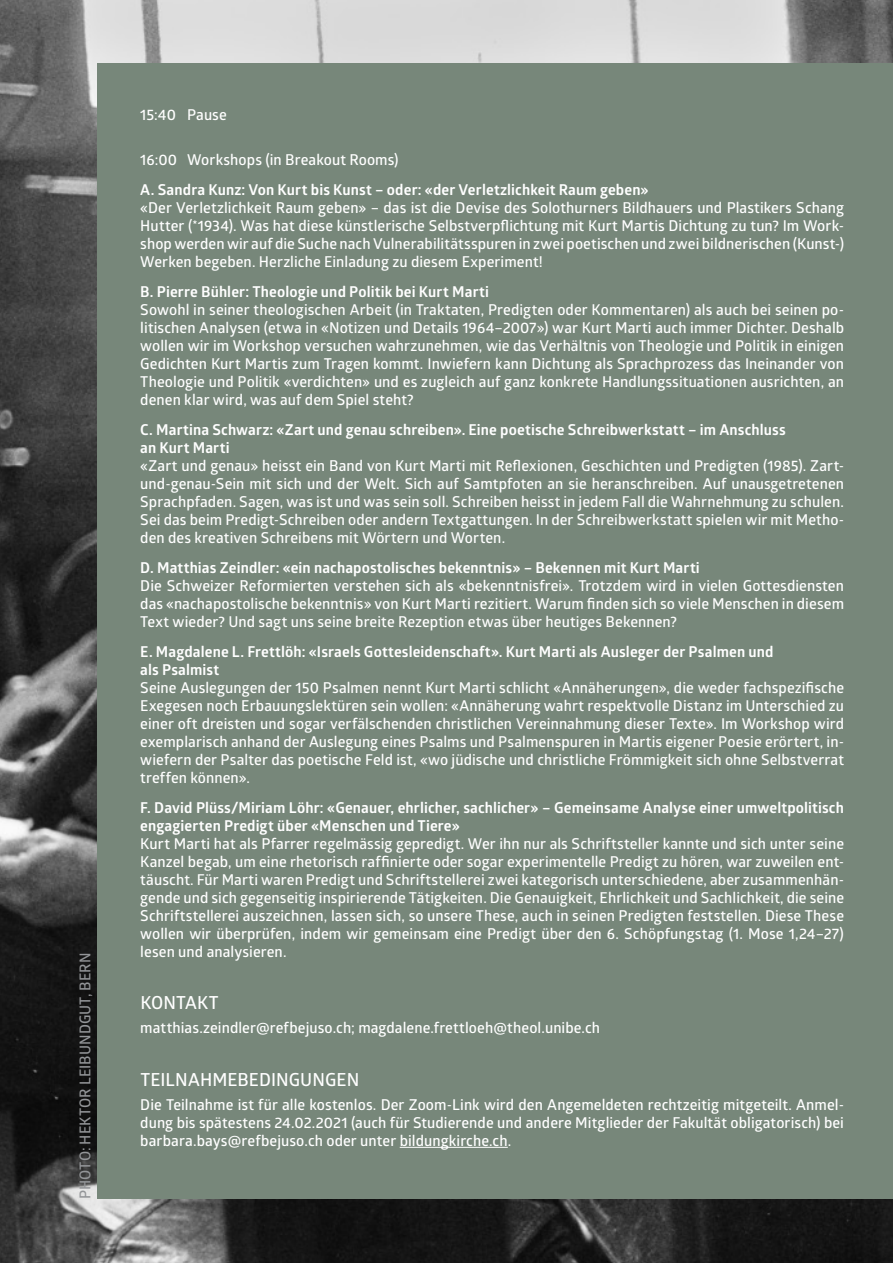
<style>
.page{position:relative;width:893px;height:1263px;background:#fff}
.page>*{position:absolute;margin:0;border:0;box-sizing:border-box;transform-origin:0 0}
.t1{font:600 18px "Glober";letter-spacing:.005em;color:#fff}
.t2{font:600 15px/18px "Glober";letter-spacing:.005em;color:#fff;text-align:justify}
.t3{font:700 15px/18px "Glober";letter-spacing:.01em;color:#fff}
.t4{font:600 15px "Glober";letter-spacing:.005em;color:#939598}
</style>
<div class="page">
<img style="left:0;top:0;width:893px;height:1263px">
<div style="left:98px;top:64px;width:795px;height:1135px;background:#77877a"></div>
<hr style="left:400px;top:1147px;width:108px;height:1px;background:#fff">
<p class="t4" style="left:75px;top:1199px;width:248px;rotate:-90deg">PHOTO: HEKTOR LEIBUNDGUT, BERN</p>
<p class="t2" style="left:140px;top:105px;width:88px">15:40 Pause</p>
<p class="t2" style="left:140px;top:150px;width:260px">16:00 Workshops (in Breakout Rooms)</p>
<p class="t3" style="left:140px;top:180px;width:510px">A. Sandra Kunz: Von Kurt bis Kunst – oder: «der Verletzlichkeit Raum geben»</p>
<p class="t2" style="left:140px;top:198px;width:705px">«Der Verletzlichkeit Raum geben» – das ist die Devise des Solothurners Bildhauers und Plastikers Schang Hutter (*1934). Was hat diese künstlerische Selbstverpflichtung mit Kurt Martis Dichtung zu tun? Im Work&shy;shop werden wir auf die Suche nach Vulnerabilitätsspuren in zwei poetischen und zwei bildnerischen (Kunst-)<br>Werken begeben. Herzliche Einladung zu diesem Experiment!</p>
<p class="t3" style="left:140px;top:282px;width:350px">B. Pierre Bühler: Theologie und Politik bei Kurt Marti</p>
<p class="t2" style="left:140px;top:300px;width:705px">Sowohl in seiner theologischen Arbeit (in Traktaten, Predigten oder Kommentaren) als auch bei seinen po&shy;litischen Analysen (etwa in «Notizen und Details 1964–2007») war Kurt Marti auch immer Dichter. Deshalb wollen wir im Workshop versuchen wahrzunehmen, wie das Verhältnis von Theologie und Politik in einigen Gedichten Kurt Martis zum Tragen kommt. Inwiefern kann Dichtung als Sprachprozess das Ineinander von Theologie und Politik «verdichten» und es zugleich auf ganz konkrete Handlungssituationen ausrichten, an denen klar wird, was auf dem Spiel steht?</p>
<p class="t3" style="left:140px;top:420px;width:647px">C. Martina Schwarz: «Zart und genau schreiben». Eine poetische Schreibwerkstatt – im Anschluss</p>
<p class="t3" style="left:140px;top:438px;width:91px">an Kurt Marti</p>
<p class="t2" style="left:140px;top:456px;width:705px">«Zart und genau» heisst ein Band von Kurt Marti mit Reflexionen, Geschichten und Predigten (1985). Zart&shy;und-genau-Sein mit sich und der Welt. Sich auf Samtpfoten an sie heranschreiben. Auf unausgetretenen Sprachpfaden. Sagen, was ist und was sein soll. Schreiben heisst in jedem Fall die Wahrnehmung zu schulen.<br>Sei das beim Predigt-Schreiben oder andern Textgattungen. In der Schreibwerkstatt spielen wir mit Metho&shy;den des kreativen Schreibens mit Wörtern und Worten.</p>
<p class="t3" style="left:140px;top:558px;width:561px">D. Matthias Zeindler: «ein nachapostolisches bekenntnis» – Bekennen mit Kurt Marti</p>
<p class="t2" style="left:140px;top:576px;width:705px">Die Schweizer Reformierten verstehen sich als «bekenntnisfrei». Trotzdem wird in vielen Gottesdiensten das «nachapostolische bekenntnis» von Kurt Marti rezitiert. Warum finden sich so viele Menschen in diesem Text wieder? Und sagt uns seine breite Rezeption etwas über heutiges Bekennen?</p>
<p class="t3" style="left:140px;top:642px;width:635px">E. Magdalene L. Frettlöh: «Israels Gottesleidenschaft». Kurt Marti als Ausleger der Psalmen und</p>
<p class="t3" style="left:140px;top:660px;width:80px">als Psalmist</p>
<p class="t2" style="left:140px;top:678px;width:705px">Seine Auslegungen der 150 Psalmen nennt Kurt Marti schlicht «Annäherungen», die weder fachspezifische Exegesen noch Erbauungslektüren sein wollen: «Annäherung wahrt respektvolle Distanz im Unterschied zu einer oft dreisten und sogar verfälschenden christlichen Vereinnahmung dieser Texte». Im Workshop wird exemplarisch anhand der Auslegung eines Psalms und Psalmenspuren in Martis eigener Poesie erörtert, in&shy;wiefern der Psalter das poetische Feld ist, «wo jüdische und christliche Frömmigkeit sich ohne Selbstverrat treffen können».</p>
<p class="t3" style="left:140px;top:798px;width:705px">F. David Plüss/Miriam Löhr: «Genauer, ehrlicher, sachlicher» – Gemeinsame Analyse einer umweltpolitisch engagierten Predigt über «Menschen und Tiere»</p>
<p class="t2" style="left:140px;top:834px;width:705px">Kurt Marti hat als Pfarrer regelmässig gepredigt. Wer ihn nur als Schriftsteller kannte und sich unter seine Kanzel begab, um eine rhetorisch raffinierte oder sogar experimentelle Predigt zu hören, war zuweilen ent&shy;täuscht. Für Marti waren Predigt und Schriftstellerei zwei kategorisch unterschiedene, aber zusammenhän&shy;gende und sich gegenseitig inspirierende Tätigkeiten. Die Genauigkeit, Ehrlichkeit und Sachlichkeit, die seine Schriftstellerei auszeichnen, lassen sich, so unsere These, auch in seinen Predigten feststellen. Diese These wollen wir überprüfen, indem wir gemeinsam eine Predigt über den 6. Schöpfungstag (1. Mose 1,24–27) lesen und analysieren.</p>
<p class="t1" style="left:140px;top:990px;width:80px">KONTAKT</p>
<p class="t2" style="left:140px;top:1018px;width:461px">matthias.zeindler@refbejuso.ch; magdalene.frettloeh@theol.unibe.ch</p>
<p class="t1" style="left:140px;top:1067px;width:220px">TEILNAHMEBEDINGUNGEN</p>
<p class="t2" style="left:140px;top:1095px;width:705px">Die Teilnahme ist für alle kostenlos. Der Zoom-Link wird den Angemeldeten rechtzeitig mitgeteilt. Anmel&shy;dung bis spätestens 24.02.2021 (auch für Studierende und andere Mitglieder der Fakultät obligatorisch) bei barbara.bays@refbejuso.ch oder unter bildungkirche.ch.</p>
</div>
